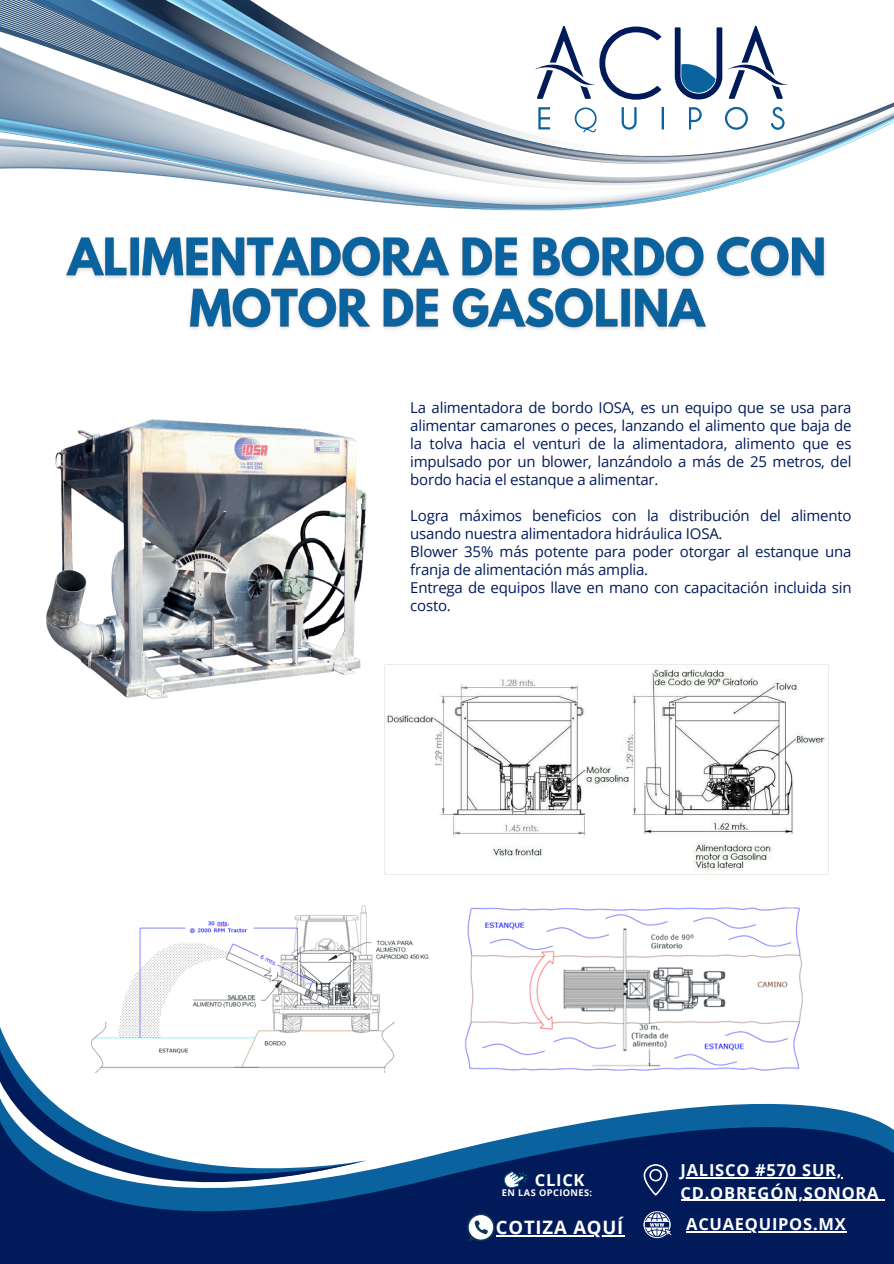
<style>
.page{position:relative;width:894px;height:1264px;background:#fff}
.page>*{position:absolute;margin:0;border:0;box-sizing:border-box;transform-origin:0 0}
.t1{font:700 18.45px "Open Sans";letter-spacing:.045em;color:#fff}
.t2{font:700 16.5px "Open Sans";letter-spacing:.045em;color:#fff}
.t3{font:15px/18px "Open Sans";letter-spacing:-.015em;color:#001a5a;text-align:justify}
.t4{font:700 9.3px "Open Sans";letter-spacing:.045em;color:#fff}
</style>
<div class="page">
<img style="left:0;top:0;width:893px;height:210px">
<svg style="left:538px;top:108px;width:11px;height:21px"></svg>
<svg style="left:574px;top:107px;width:22px;height:25px"></svg>
<svg style="left:621px;top:108px;width:15px;height:21px"></svg>
<svg style="left:662px;top:108px;width:1px;height:21px"></svg>
<svg style="left:689px;top:108px;width:12px;height:21px"></svg>
<svg style="left:725px;top:107px;width:22px;height:22px"></svg>
<svg style="left:771px;top:107px;width:13px;height:22px"></svg>
<svg style="left:534px;top:26px;width:127px;height:74px"></svg>
<svg style="left:674px;top:26px;width:115px;height:73px"></svg>
<svg style="left:0;top:1103px;width:893px;height:160px;background:#25447a"></svg>
<svg style="left:0;top:1034px;width:368px;height:208px"></svg>
<svg style="left:643px;top:1164px;width:24px;height:31px"></svg>
<svg style="left:643px;top:1211px;width:28px;height:27px"></svg>
<svg style="left:467px;top:1213px;width:28px;height:28px"></svg>
<svg style="left:502px;top:1169px;width:25px;height:21px"></svg>
<img style="left:46px;top:419px;width:321px;height:280px">
<img style="left:384px;top:664px;width:444px;height:210px">
<img style="left:465px;top:907px;width:338px;height:164px">
<img style="left:89px;top:905px;width:341px;height:167px">
<hr style="left:686px;top:1231px;width:160px;height:1px;background:#fff">
<hr style="left:680px;top:1177px;width:162px;height:1px;background:#fff">
<hr style="left:680px;top:1199px;width:199px;height:1px;background:#fff">
<hr style="left:496px;top:1234px;width:128px;height:2px;background:#fff">
<img style="left:66px;top:236px;width:759px;height:94px">
<p class="t3" style="left:410px;top:398px;width:442px">La alimentadora de bordo IOSA, es un equipo que se usa para alimentar camarones o peces, lanzando el alimento que baja de la tolva hacia el venturi de la alimentadora, alimento que es impulsado por un blower, lanzándolo a más de 25 metros, del bordo hacia el estanque a alimentar.</p>
<p class="t3" style="left:410px;top:506px;width:442px;text-align:left">Logra máximos beneficios con la distribución del alimento usando nuestra alimentadora hidráulica IOSA.<br>Blower 35% más potente para poder otorgar al estanque una franja de alimentación más amplia.<br>Entrega de equipos llave en mano con capacitación incluida sin costo.</p>
<p class="t2" style="left:534px;top:1167px;width:51px">CLICK</p>
<h3 class="t4" style="left:501px;top:1186px;width:92px">EN LAS OPCIONES:</h3>
<p class="t1" style="left:496px;top:1213px;width:129px">COTIZA AQUÍ</p>
<p class="t2" style="left:680px;top:1158px;width:162px">JALISCO #570 SUR,</p>
<p class="t2" style="left:680px;top:1180px;width:199px">CD.OBREGÓN,SONORA</p>
<p class="t2" style="left:686px;top:1212px;width:161px">ACUAEQUIPOS.MX</p>
</div>
